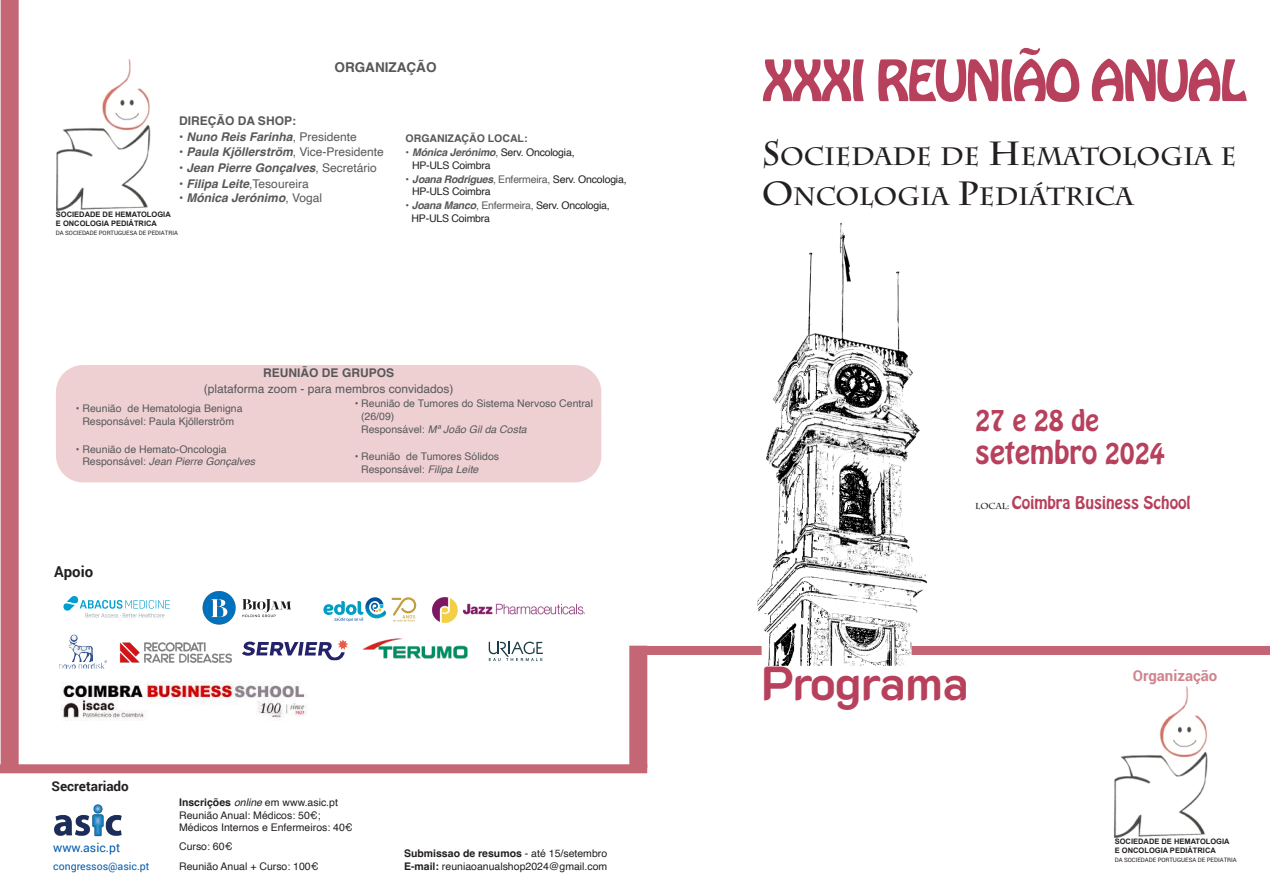
<style>
.page{position:relative;width:1270px;height:893px;background:#fff}
.page>*{position:absolute;margin:0;border:0;box-sizing:border-box;transform-origin:0 0}
.t1{font:50.1px "Hobo Std";letter-spacing:-.05em;color:#b7405c}
.t2{font:700 47.7px "K2 D";letter-spacing:-.025em;color:#b7405c}
.t3{font:28.5px "Hobo Std";color:#b7405c}
.t4{font:25.8px "Hobo Std";color:#b7405c}
.t5{font:700 25.05px/40.2px "Charlemagne Std";color:#231f20}
.t6{font:15.6px "Hobo Std";color:#b7405c}
.t7{font:700 15px "Roboto";color:#d0848e}
.t8{font:700 15px "Roboto";color:#231f20}
.t9{font:700 13.5px "Roboto";color:#231f20}
.t10{font:700 13.5px "Helvetica";color:#57585a}
.t11{font:12.15px "Roboto";color:#045dad}
.t12{font:italic 700 12px "Helvetica";color:#57585a}
.t13{font:12px "Helvetica";color:#57585a}
.t14{font:700 12px "Helvetica";color:#57585a}
.t15{font:10.5px/12.6px "Helvetica";color:#57585a}
.t16{font:10.5px "Helvetica";color:#231f20}
.t17{font:10.5px/12.6px "Helvetica";letter-spacing:-.02em;color:#231f20}
.t18{font:700 10.5px "Helvetica";color:#231f20}
.t19{font:10.5px "Roboto";color:#045dad}
.t20{font:700 10.5px "Helvetica";color:#57585a}
.t21{font:700 7.5px "Arial";color:#231f20}
.t22{font:6px "Roboto";color:#231f20}
.s1{font-weight:400;font-style:normal}
.s2{font-weight:700;font-style:italic}
.s3{color:#57585a}
.s4{font-weight:700;font-style:italic;color:#57585a}
.s5{font-style:italic}
.s6{font-weight:700}
.s7{font-weight:400}
.s8{font-size:33.45px}
.s9{font-size:25.8px}
.s10{font-family:"Charlemagne Std";font-weight:700;font-size:8.7px;color:#231f20}
</style>
<div class="page">
<img style="left:757px;top:223px;width:170px;height:443px">
<div style="left:639px;top:646px;width:122px;height:9px;background:#c56675"></div>
<div style="left:0;top:764px;width:647px;height:9px;background:#c56675"></div>
<div style="left:911px;top:646px;width:358px;height:9px;background:#c46474"></div>
<img style="left:54px;top:804px;width:68px;height:33px">
<img style="left:432px;top:597px;width:152px;height:25px">
<svg style="left:63px;top:596px;width:107px;height:21px"></svg>
<img style="left:202px;top:591px;width:90px;height:34px">
<svg style="left:323px;top:597px;width:93px;height:24px"></svg>
<svg style="left:488px;top:641px;width:55px;height:20px"></svg>
<img style="left:119px;top:642px;width:113px;height:21px">
<img style="left:59px;top:634px;width:48px;height:35px">
<img style="left:362px;top:638px;width:105px;height:20px">
<svg style="left:242px;top:640px;width:106px;height:20px"></svg>
<img style="left:61px;top:681px;width:246px;height:38px">
<div style="left:1px;top:0;width:18px;height:768px;background:#c56675"></div>
<div style="left:629px;top:645px;width:18px;height:123px;background:#c56675"></div>
<div style="left:56px;top:365px;width:545px;height:117px;background:#eed0d3;border-radius:27px"></div>
<img style="left:56px;top:59px;width:95px;height:153px">
<img style="left:1113px;top:686px;width:95px;height:153px">
<p class="t10" style="left:334px;top:61px;width:103px">ORGANIZAÇÃO</p>
<p class="t14" style="left:179px;top:116px;width:118px">DIREÇÃO DA SHOP:</p>
<p class="t12" style="left:179px;top:131px;width:179px"><span class="s1">•</span> Nuno Reis Farinha<span class="s1">, Presidente</span></p>
<p class="t12" style="left:179px;top:147px;width:206px"><span class="s1">•</span> Paula Kjöllerström<span class="s1">, Vice-Presidente</span></p>
<p class="t12" style="left:179px;top:163px;width:199px"><span class="s1">•</span> Jean Pierre Gonçalves<span class="s1">, Secretário</span></p>
<p class="t13" style="left:179px;top:178px;width:131px">• <span class="s2">Filipa Leite</span>,Tesoureira</p>
<p class="t12" style="left:179px;top:193px;width:144px"><span class="s1">•</span> Mónica Jerónimo<span class="s1">, Vogal</span></p>
<p class="t21" style="left:56px;top:211px;width:116px">SOCIEDADE DE HEMATOLOGIA</p>
<p class="t21" style="left:56px;top:220px;width:102px">E ONCOLOGIA PEDIÁTRICA</p>
<p class="t22" style="left:56px;top:229px;width:123px">DA SOCIEDADE PORTUGUESA DE PEDIATRIA</p>
<p class="t20" style="left:405px;top:134px;width:123px">ORGANIZAÇÃO LOCAL:</p>
<p class="t17" style="left:412px;top:147px;width:164px;text-indent:-7px"><span class="s3">•</span> <span class="s4">Mónica Jerónimo</span><span class="s3">,</span> Serv. Oncologia,<br>HP-ULS Coimbra</p>
<p class="t17" style="left:412px;top:173px;width:216px;text-indent:-7px"><span class="s3">•</span> <span class="s4">Joana Rodrigues</span><span class="s3">, Enfermeira,</span> Serv. Oncologia,<br>HP-ULS Coimbra</p>
<p class="t17" style="left:411px;top:200px;width:200px;text-indent:-6px"><span class="s3">•</span> <span class="s4">Joana Manco</span><span class="s3">, Enfermeira,</span> Serv. Oncologia,<br>HP-ULS Coimbra</p>
<p class="t14" style="left:263px;top:368px;width:132px">REUNIÃO DE GRUPOS</p>
<p class="t13" style="left:204px;top:383px;width:251px">(plataforma zoom - para membros convidados)</p>
<p class="t15" style="left:76px;top:402px;width:168px;line-height:13.4px;text-align:center">• Reunião de Hematologia Benigna<br>Responsável: Paula Kjöllerström</p>
<p class="t15" style="left:82px;top:443px;width:174px;text-indent:-6px">• Reunião de Hemato-Oncologia<br>Responsável: <span class="s5">Jean Pierre Gonçalves</span></p>
<p class="t15" style="left:361px;top:398px;width:233px;text-indent:-6px">• Reunião de Tumores do Sistema Nervoso Central (26/09)<br>Responsável: <span class="s5">Mª João Gil da Costa</span></p>
<p class="t15" style="left:361px;top:451px;width:139px;text-indent:-6px">• Reunião de Tumores Sólidos<br>Responsável: <span class="s5">Filipa Leite</span></p>
<p class="t8" style="left:54px;top:561px;width:40px">Apoio</p>
<p class="t9" style="left:51px;top:777px;width:79px">Secretariado</p>
<p class="t11" style="left:53px;top:839px;width:68px">www.asic.pt</p>
<p class="t19" style="left:53px;top:858px;width:98px">congressos@asic.pt</p>
<p class="t16" style="left:179px;top:798px;width:160px"><span class="s6">Inscrições</span> <span class="s5">online</span> em www.asic.pt</p>
<p class="t16" style="left:179px;top:810px;width:143px">Reunião Anual: Médicos: 50€;</p>
<p class="t16" style="left:179px;top:823px;width:175px">Médicos Internos e Enfermeiros: 40€</p>
<p class="t16" style="left:179px;top:842px;width:55px">Curso: 60€</p>
<p class="t16" style="left:179px;top:861px;width:141px">Reunião Anual + Curso: 100€</p>
<p class="t18" style="left:404px;top:849px;width:205px">Submissao de resumos <span class="s7">- até 15/setembro</span></p>
<p class="t16" style="left:404px;top:861px;width:205px"><span class="s6">E-mail:</span> reuniaoanualshop2024@gmail.com</p>
<p class="t1" style="left:761px;top:55px;width:487px">XXXI REUNIÃO ANUAL</p>
<p class="t5" style="left:761px;top:137px;width:476px"><span class="s8">S</span>OCIEDADE DE <span class="s8">H</span>EMATOLOGIA E<br><span class="s8">O</span>NCOLOGIA <span class="s8">P</span>EDIÁTRICA</p>
<p class="t4" style="left:975px;top:406px;width:125px">27 e 28 de</p>
<p class="t3" style="left:975px;top:437px;width:191px">setembro <span class="s9">2024</span></p>
<p class="t6" style="left:975px;top:495px;width:217px"><span class="s10">LOCAL:</span> Coimbra Business School</p>
<p class="t2" style="left:761px;top:650px;width:208px">Programa</p>
<p class="t7" style="left:1132px;top:665px;width:86px">Organização</p>
<p class="t21" style="left:1114px;top:837px;width:116px">SOCIEDADE DE HEMATOLOGIA</p>
<p class="t21" style="left:1114px;top:846px;width:102px">E ONCOLOGIA PEDIÁTRICA</p>
<p class="t22" style="left:1114px;top:856px;width:123px">DA SOCIEDADE PORTUGUESA DE PEDIATRIA</p>
</div>
